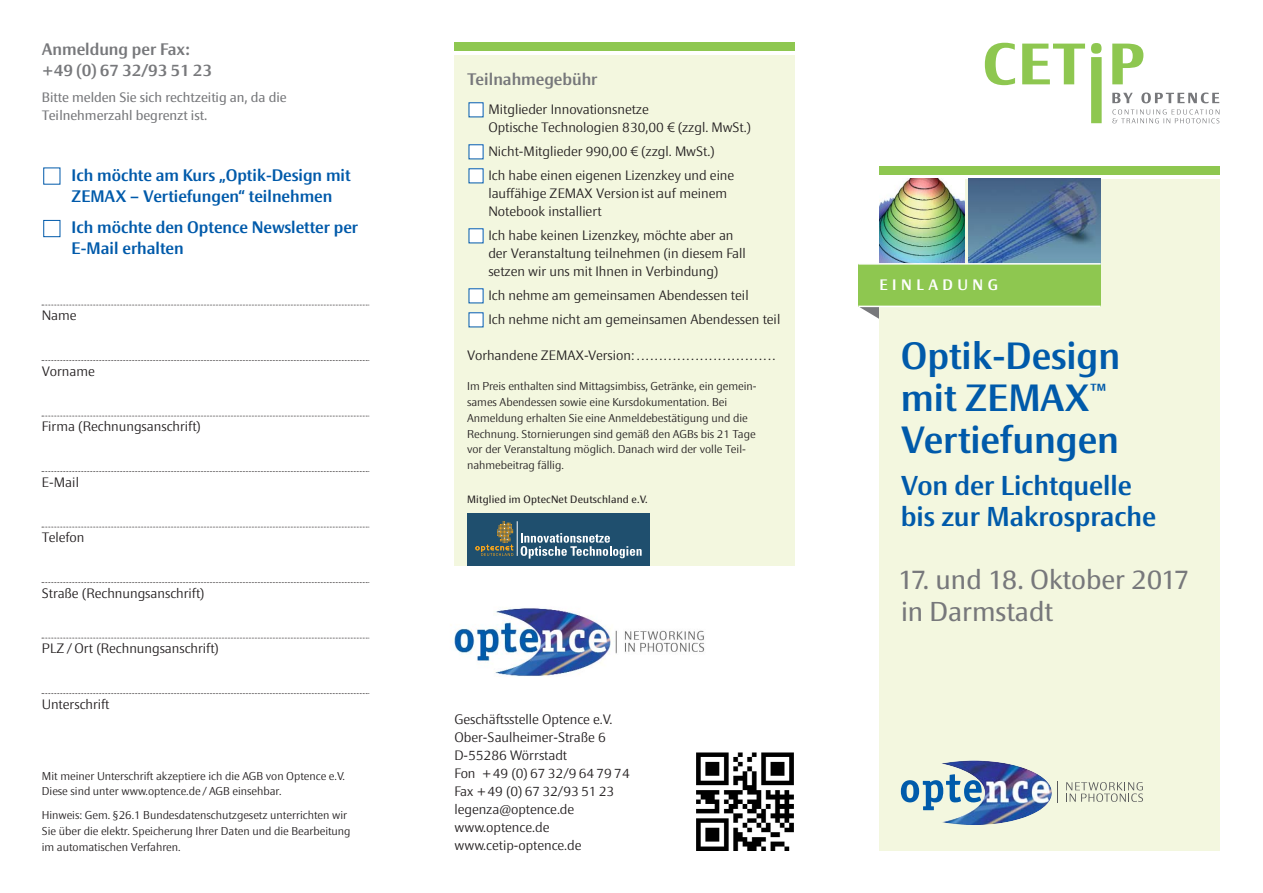
<style>
.page{position:relative;width:1263px;height:893px;background:#fff}
.page>*{position:absolute;margin:0;border:0;box-sizing:border-box;transform-origin:0 0}
.t1{font:500 37.5px/42px "Epoca Classic";color:#005aaa}
.t2{font:500 27px/31.5px "Epoca Classic";color:#005aaa}
.t3{font:27px/31.5px "Epoca Classic";color:#77787b}
.t4{font:500 16.5px/21px "Epoca Classic";color:#005aaa}
.t5{font:500 16.5px/21px "Epoca Classic";color:#77787b}
.t6{font:500 15px "Epoca Classic";letter-spacing:.295em;color:#fff}
.t7{font:300 13.5px/18px "Epoca Classic";color:#231f20}
.t8{font:13.5px/18px "Epoca Classic";color:#77787b}
.t9{font:300 11.25px/15.8px "Epoca Classic";color:#231f20}
.t10{font:10.5px "Epoca Classic";letter-spacing:.015em;color:#231f20}
.s1{font-family:"Frutiger LT"}
</style>
<div class="page">
<div style="left:879px;top:179px;width:341px;height:672px;background:#f3f7df"></div>
<div style="left:454px;top:43px;width:340px;height:8px;background:#8ec750"></div>
<div style="left:454px;top:55px;width:340px;height:511px;background:#f3f7df"></div>
<svg style="left:985px;top:43px;width:234px;height:80px"></svg>
<div style="left:1091px;top:43px;width:10px;height:11px;background:#8ec750;border-radius:50%"></div>
<div style="left:858px;top:264px;width:243px;height:42px;background:#8ec750"></div>
<div style="left:879px;top:166px;width:341px;height:9px;background:#8ec750"></div>
<img style="left:452px;top:608px;width:253px;height:69px">
<img style="left:697px;top:753px;width:97px;height:97px">
<div style="left:467px;top:513px;width:183px;height:53px;background:#1f4f6e"></div>
<hr style="left:517px;top:521px;width:1px;height:35px;background:#fff">
<svg style="left:475px;top:521px;width:38px;height:35px"></svg>
<svg style="left:521px;top:533px;width:121px;height:26px"></svg>
<div style="left:469px;top:313px;width:14px;height:14px;background:#fff"></div>
<div style="left:469px;top:289px;width:14px;height:14px;background:#fff"></div>
<div style="left:469px;top:229px;width:14px;height:14px;background:#fff"></div>
<div style="left:469px;top:169px;width:14px;height:14px;background:#fff"></div>
<div style="left:469px;top:145px;width:14px;height:14px;background:#fff"></div>
<div style="left:469px;top:103px;width:14px;height:14px;background:#fff"></div>
<svg style="left:42px;top:305px;width:328px;height:1px"></svg>
<svg style="left:42px;top:360px;width:328px;height:1px"></svg>
<svg style="left:42px;top:416px;width:328px;height:1px"></svg>
<svg style="left:42px;top:471px;width:328px;height:1px"></svg>
<svg style="left:42px;top:527px;width:328px;height:1px"></svg>
<svg style="left:42px;top:582px;width:328px;height:1px"></svg>
<svg style="left:42px;top:638px;width:328px;height:1px"></svg>
<svg style="left:42px;top:693px;width:328px;height:1px"></svg>
<div style="left:43px;top:220px;width:17px;height:17px;border:1px solid #005aaa"></div>
<img style="left:879px;top:179px;width:86px;height:84px">
<img style="left:969px;top:179px;width:132px;height:84px">
<svg style="left:1066px;top:782px;width:77px;height:20px"></svg>
<img style="left:941px;top:760px;width:111px;height:65px">
<svg style="left:901px;top:774px;width:81px;height:36px"></svg>
<svg style="left:1057px;top:782px;width:1px;height:21px"></svg>
<hr style="left:858px;top:263px;width:243px;height:2px;background:#fff">
<hr style="left:858px;top:306px;width:243px;height:1px;background:#fff">
<p class="t5" style="left:42px;top:41px;width:172px">Anmeldung per Fax: +49 (0) 67 32/93 51 23</p>
<p class="t8" style="left:42px;top:90px;width:246px">Bitte melden Sie sich rechtzeitig an, da die<br>Teilnehmerzahl begrenzt ist.</p>
<p class="t4" style="left:72px;top:166px;width:280px">Ich möchte am Kurs „Optik-Design mit<br>ZEMAX – Vertiefungen“ teilnehmen</p>
<p class="t4" style="left:72px;top:219px;width:288px">Ich möchte den Optence Newsletter per<br>E-Mail erhalten</p>
<p class="t7" style="left:42px;top:308px;width:36px">Name</p>
<p class="t7" style="left:42px;top:364px;width:55px">Vorname</p>
<p class="t7" style="left:42px;top:419px;width:161px">Firma (Rechnungsanschrift)</p>
<p class="t7" style="left:42px;top:475px;width:39px">E-Mail</p>
<p class="t7" style="left:42px;top:530px;width:44px">Telefon</p>
<p class="t7" style="left:42px;top:586px;width:164px">Straße (Rechnungsanschrift)</p>
<p class="t7" style="left:42px;top:641px;width:179px">PLZ / Ort (Rechnungsanschrift)</p>
<p class="t7" style="left:42px;top:697px;width:69px">Unterschrift</p>
<p class="t9" style="left:42px;top:769px;width:305px">Mit meiner Unterschrift akzeptiere ich die AGB von Optence e.V.<br>Diese sind unter www.optence.de / AGB einsehbar.</p>
<p class="t9" style="left:42px;top:808px;width:310px">Hinweis: Gem. §26.1 Bundesdatenschutzgesetz unterrichten wir<br>Sie über die elektr. Speicherung Ihrer Daten und die Bearbeitung im automatischen Verfahren.</p>
<p class="t5" style="left:467px;top:71px;width:132px">Teilnahmegebühr</p>
<p class="t7" style="left:488px;top:101px;width:264px">Mitglieder Innovationsnetze<br>Optische Technologien 830,00 <span class="s1">€</span> (zzgl. MwSt.)</p>
<p class="t7" style="left:488px;top:140px;width:247px;line-height:24px">Nicht-Mitglieder 990,00 <span class="s1">€</span> (zzgl. MwSt.)<br>Ich habe einen eigenen Lizenzkey und eine</p>
<p class="t7" style="left:488px;top:185px;width:240px">lauffähige ZEMAX Version ist auf meinem<br>Notebook installiert</p>
<p class="t7" style="left:488px;top:227px;width:259px">Ich habe keinen Lizenzkey, möchte aber an der Veranstaltung teilnehmen (in diesem Fall setzen wir uns mit Ihnen in Verbindung)</p>
<p class="t7" style="left:488px;top:284px;width:294px;line-height:24px">Ich nehme am gemeinsamen Abendessen teil<br>Ich nehme nicht am gemeinsamen Abendessen teil</p>
<p class="t7" style="left:467px;top:347px;width:310px">Vorhandene ZEMAX-Version: ...............................</p>
<p class="t9" style="left:467px;top:380px;width:291px">Im Preis enthalten sind Mittagsimbiss, Getränke, ein gemein&shy;sames Abendessen sowie eine Kursdokumentation. Bei Anmeldung erhalten Sie eine Anmeldebestätigung und die Rechnung. Stornierungen sind gemäß den AGBs bis 21 Tage vor der Veranstaltung möglich. Danach wird der volle Teil&shy;nahmebeitrag fällig.</p>
<p class="t10" style="left:467px;top:496px;width:182px">Mitglied im OptecNet Deutschland e.V.</p>
<p class="t7" style="left:454px;top:712px;width:177px">Geschäftsstelle Optence e.V.<br>Ober-Saulheimer-Straße 6<br>D-55286 Wörrstadt<br>Fon +49 (0) 67 32/9 64 79 74<br>Fax +49 (0) 67 32/93 51 23 legenza@optence.de www.optence.de www.cetip-optence.de</p>
<p class="t6" style="left:879px;top:279px;width:120px">EINLADUNG</p>
<h1 class="t1" style="left:901px;top:339px;width:221px">Optik-Design mit ZEMAX<sup>™<br></sup>Vertiefungen</h1>
<h2 class="t2" style="left:901px;top:473px;width:257px">Von der Lichtquelle bis zur Makrosprache</h2>
<h2 class="t3" style="left:898px;top:567px;width:293px">17. und 18. Oktober 2017 in Darmstadt</h2>
</div>
